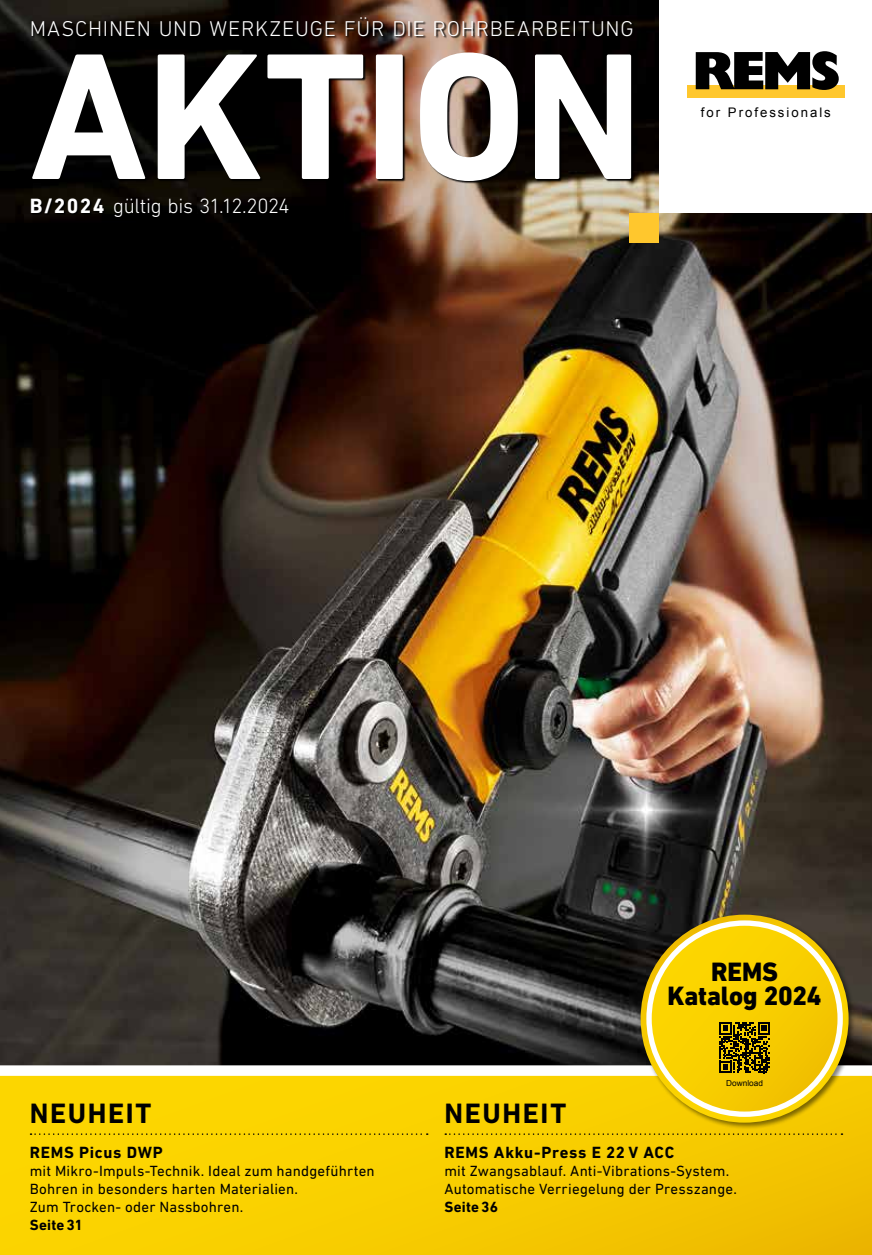
<style>
.page{position:relative;width:872px;height:1255px;background:#fff}
.page>*{position:absolute;margin:0;border:0;box-sizing:border-box;transform-origin:0 0}
.t1{font:700 183px "DIN Next W1 G";letter-spacing:-.01em;color:#fff}
.t2{font:700 28.5px "DIN Next W1 G";letter-spacing:.06em;color:#000}
.t3{font:800 27px/24px "DIN Next W1 G";letter-spacing:-.005em;color:#000;text-align:center}
.t4{font:300 21.75px "DIN Next W1 G";letter-spacing:.035em;color:#fff}
.t5{font:300 21px "DIN Next W1 G";letter-spacing:-.015em;color:#fff}
.t6{font:700 16.5px "DIN Next W1 G";letter-spacing:.04em;color:#000}
.t7{font:15px/18px "DIN Next W1 G";letter-spacing:.01em;color:#000}
.t8{font:700 15px "DIN Next W1 G";letter-spacing:.015em;color:#000}
.t9{font:13.2px "Arial";letter-spacing:.15em;color:#000}
.t10{font:8.25px "Arial";color:#000}
.s1{font-weight:700}
</style>
<div class="page">
<img style="left:0;top:0;width:872px;height:1065px">
<div style="left:629px;top:213px;width:30px;height:29px;background:#ffc72d"></div>
<div style="left:659px;top:0;width:213px;height:213px;background:#fff"></div>
<div style="left:687px;top:85px;width:157px;height:13px;background:#ffc72d"></div>
<svg style="left:695px;top:51px;width:143px;height:39px"></svg>
<div style="left:31px;top:17px;width:604px;height:202px;background:#000;opacity:.95"></div>
<div style="left:0;top:1075px;width:872px;height:179px;background:linear-gradient(to right,#fed900,#f1c100)"></div>
<svg style="left:445px;top:1133px;width:397px;height:1px"></svg>
<svg style="left:31px;top:1133px;width:397px;height:1px"></svg>
<div style="left:639px;top:912px;width:217px;height:218px;background:#000;opacity:.5"></div>
<svg style="left:640px;top:914px;width:208px;height:208px"></svg>
<svg style="left:649px;top:923px;width:191px;height:191px;background:#f8d00b"></svg>
<div style="left:646px;top:920px;width:197px;height:196px;border:5px solid #fff;border-radius:50%"></div>
<svg style="left:719px;top:1022px;width:51px;height:50px;background:#615000"></svg>
<h3 class="t4" style="left:30px;top:16px;width:605px">MASCHINEN UND WERKZEUGE FÜR DIE ROHRBEARBEITUNG</h3>
<h1 class="t1" style="left:30px;top:10px;width:614px">AKTION</h1>
<h3 class="t5" style="left:30px;top:193px;width:261px"><span class="s1">B/2024</span> gültig bis 31.12.2024</h3>
<p class="t9" style="left:701px;top:104px;width:131px">for Professionals</p>
<h3 class="t3" style="left:667px;top:959px;width:156px">REMS<br>Katalog 2024</h3>
<p class="t10" style="left:726px;top:1077px;width:38px">Download</p>
<h2 class="t2" style="left:30px;top:1096px;width:123px">NEUHEIT</h2>
<p class="t6" style="left:30px;top:1142px;width:135px">REMS Picus DWP</p>
<p class="t7" style="left:30px;top:1161px;width:346px">mit Mikro-Impuls-Technik. Ideal zum handgeführten<br>Bohren in besonders harten Materialien.<br>Zum Trocken- oder Nassbohren.</p>
<p class="t8" style="left:30px;top:1215px;width:55px">Seite 31</p>
<h2 class="t2" style="left:444px;top:1096px;width:123px">NEUHEIT</h2>
<p class="t6" style="left:444px;top:1142px;width:231px">REMS Akku-Press E 22 V ACC</p>
<p class="t7" style="left:444px;top:1161px;width:294px">mit Zwangsablauf. Anti-Vibrations-System.<br>Automatische Verriegelung der Presszange.</p>
<p class="t8" style="left:444px;top:1197px;width:55px">Seite 36</p>
</div>
